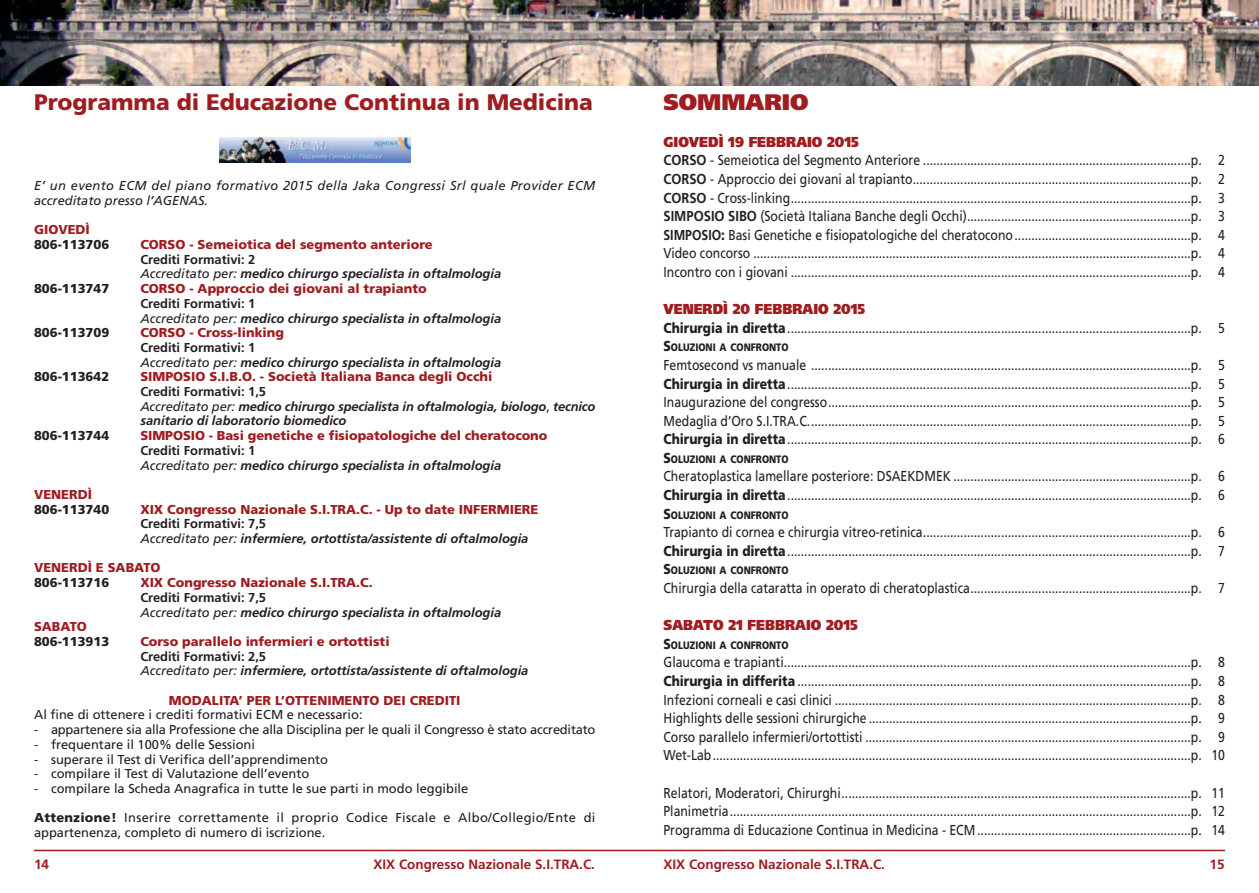
<style>
.page{position:relative;width:1259px;height:893px;background:#fff}
.page>*{position:absolute;margin:0;border:0;box-sizing:border-box;transform-origin:0 0}
.t1{font:900 22.5px "Frutiger";color:#9f1d20}
.t2{font:900 22.5px "Frutiger";color:#9f1d20}
.t3{font:14.4px/18.6px "Frutiger";color:#231f20;scale:.85 1}
.t4{font:900 14.4px "Frutiger";color:#9f1d20;scale:.9 1}
.t5{font:700 13.5px "Frutiger";color:#9f1d20}
.t6{font:italic 700 12.9px/14.7px "Frutiger";color:#231f20}
.t7{font:900 12.9px "Frutiger";color:#9f1d20}
.t8{font:12.9px "Frutiger";color:#231f20}
.t9{font:12.9px/14.7px "Frutiger";letter-spacing:.025em;color:#231f20}
.t10{font:italic 12.9px/14.7px "Frutiger";letter-spacing:.025em;color:#231f20}
.t11{font:900 12.9px "Frutiger";color:#231f20}
.t12{font:900 10.8px "Frutiger";color:#231f20;scale:.85 1}
.s1{font-style:normal}
.s2{font-weight:400}
.s3{font-weight:400;font-style:normal}
.s4{font-weight:900}
.s5{font-weight:900;color:#9f1d20}
.s6{font-weight:700}
.s7{font-size:14.4px}
</style>
<div class="page">
<img style="left:0;top:0;width:1259px;height:85px">
<hr style="left:34px;top:850px;width:1191px;height:1px;background:#9f1d20">
<img style="left:219px;top:138px;width:191px;height:25px">
<h1 class="t1" style="left:34px;top:93px;width:560px">Programma di Educazione Continua in Medicina</h1>
<p class="t10" style="left:34px;top:179px;width:563px">E’ un evento ECM del piano formativo 2015 della Jaka Congressi Srl quale Provider ECM accreditato presso l’AGENAS.</p>
<p class="t7" style="left:34px;top:225px;width:57px">GIOVEDÌ</p>
<p class="t11" style="left:34px;top:239px;width:77px">806-113706</p>
<p class="t7" style="left:140px;top:239px;width:294px">CORSO - Semeiotica del segmento anteriore</p>
<p class="t6" style="left:140px;top:253px;width:362px"><span class="s1">Crediti Formativi: 2<br></span><span class="s2">Accreditato per:</span> medico chirurgo specialista in oftalmologia</p>
<p class="t11" style="left:34px;top:283px;width:77px">806-113747</p>
<p class="t7" style="left:140px;top:283px;width:288px">CORSO - Approccio dei giovani al trapianto</p>
<p class="t6" style="left:140px;top:297px;width:362px"><span class="s1">Crediti Formativi: 1<br></span><span class="s2">Accreditato per:</span> medico chirurgo specialista in oftalmologia</p>
<p class="t11" style="left:34px;top:328px;width:77px">806-113709</p>
<p class="t7" style="left:140px;top:328px;width:145px">CORSO - Cross-linking</p>
<p class="t6" style="left:140px;top:341px;width:362px"><span class="s1">Crediti Formativi: 1<br></span><span class="s2">Accreditato per:</span> medico chirurgo specialista in oftalmologia</p>
<p class="t11" style="left:34px;top:372px;width:77px">806-113642</p>
<p class="t7" style="left:140px;top:372px;width:353px">SIMPOSIO S.I.B.O. - Società Italiana Banca degli Occhi</p>
<p class="t6" style="left:140px;top:385px;width:456px"><span class="s1">Crediti Formativi: 1,5<br></span><span class="s2">Accreditato per:</span> medico chirurgo specialista in oftalmologia, biologo<span class="s3">,</span> tecnico sanitario di laboratorio biomedico</p>
<p class="t11" style="left:34px;top:430px;width:77px">806-113744</p>
<p class="t7" style="left:140px;top:430px;width:408px">SIMPOSIO - Basi genetiche e fisiopatologiche del cheratocono</p>
<p class="t6" style="left:140px;top:444px;width:362px"><span class="s1">Crediti Formativi: 1<br></span><span class="s2">Accreditato per:</span> medico chirurgo specialista in oftalmologia</p>
<p class="t7" style="left:34px;top:489px;width:60px">VENERDÌ</p>
<p class="t11" style="left:34px;top:504px;width:77px">806-113740</p>
<p class="t7" style="left:140px;top:504px;width:399px">XIX Congresso Nazionale S.I.TRA.C. - Up to date INFERMIERE</p>
<p class="t6" style="left:140px;top:517px;width:390px"><span class="s1">Crediti Formativi: 7,5<br></span><span class="s2">Accreditato per:</span> infermiere, ortottista/assistente di oftalmologia</p>
<p class="t7" style="left:34px;top:563px;width:128px">VENERDÌ E SABATO</p>
<p class="t11" style="left:34px;top:577px;width:77px">806-113716</p>
<p class="t7" style="left:140px;top:577px;width:234px">XIX Congresso Nazionale S.I.TRA.C.</p>
<p class="t6" style="left:140px;top:591px;width:362px"><span class="s1">Crediti Formativi: 7,5<br></span><span class="s2">Accreditato per:</span> medico chirurgo specialista in oftalmologia</p>
<p class="t7" style="left:34px;top:622px;width:54px">SABATO</p>
<p class="t11" style="left:34px;top:636px;width:77px">806-113913</p>
<p class="t7" style="left:140px;top:636px;width:251px">Corso parallelo infermieri e ortottisti</p>
<p class="t6" style="left:140px;top:650px;width:390px"><span class="s1">Crediti Formativi: 2,5<br></span><span class="s2">Accreditato per:</span> infermiere, ortottista/assistente di oftalmologia</p>
<p class="t7" style="left:169px;top:695px;width:293px">MODALITA’ PER L’OTTENIMENTO DEI CREDITI</p>
<p class="t8" style="left:34px;top:710px;width:330px">Al fine di ottenere i crediti formativi ECM e necessario:</p>
<p class="t8" style="left:34px;top:724px;width:563px">- appartenere sia alla Professione che alla Disciplina per le quali il Congresso è stato accreditato</p>
<p class="t8" style="left:34px;top:739px;width:223px">- frequentare il 100% delle Sessioni</p>
<p class="t8" style="left:34px;top:754px;width:296px">- superare il Test di Verifica dell’apprendimento</p>
<p class="t8" style="left:34px;top:769px;width:277px">- compilare il Test di Valutazione dell’evento</p>
<p class="t8" style="left:34px;top:783px;width:436px">- compilare la Scheda Anagrafica in tutte le sue parti in modo leggibile</p>
<p class="t9" style="left:34px;top:811px;width:563px"><span class="s4">Attenzione!</span> Inserire correttamente il proprio Codice Fiscale e Albo/Collegio/Ente di appartenenza, completo di numero di iscrizione.</p>
<h1 class="t2" style="left:663px;top:93px;width:146px">SOMMARIO</h1>
<p class="t3" style="left:663px;top:134px;width:662px"><span class="s5">GIOVEDÌ 19 FEBBRAIO 2015<br></span><span class="s6">CORSO</span> - Semeiotica del Segmento Anteriore ...............................................................................p. 2<br><span class="s6">CORSO</span> - Approccio dei giovani al trapianto..................................................................................p. 2<br><span class="s6">CORSO</span> - Cross-linking......................................................................................................................p. 3<br><span class="s6">SIMPOSIO SIBO</span> (Società Italiana Banche degli Occhi)..................................................................p. 3<br><span class="s6">SIMPOSIO</span><span class="s4">:</span> Basi Genetiche e fisiopatologiche del cheratocono....................................................p. 4<br>Video concorso .................................................................................................................................p. 4<br>Incontro con i giovani ......................................................................................................................p. 4</p>
<p class="t3" style="left:663px;top:301px;width:662px"><span class="s5">VENERDÌ 20 FEBBRAIO 2015<br></span><span class="s4">Chirurgia in diretta</span>.......................................................................................................................p. 5</p>
<p class="t12" style="left:663px;top:343px;width:149px"><span class="s7">S</span>OLUZIONI A CONFRONTO</p>
<p class="t3" style="left:663px;top:357px;width:662px;text-align:justify">Femtosecond vs manuale ................................................................................................................p. 5<br><span class="s4">Chirurgia in diretta</span>.......................................................................................................................p. 5<br>Inaugurazione del congresso...........................................................................................................p. 5<br>Medaglia d’Oro S.I.TRA.C.................................................................................................................p. 5<br><span class="s4">Chirurgia in diretta</span>.......................................................................................................................p. 6</p>
<p class="t12" style="left:663px;top:455px;width:149px"><span class="s7">S</span>OLUZIONI A CONFRONTO</p>
<p class="t3" style="left:663px;top:468px;width:662px">Cheratoplastica lamellare posteriore: DSAEKDMEK ......................................................................p. 6<br><span class="s4">Chirurgia in diretta</span>.......................................................................................................................p. 6</p>
<p class="t12" style="left:663px;top:511px;width:149px"><span class="s7">S</span>OLUZIONI A CONFRONTO</p>
<p class="t3" style="left:663px;top:524px;width:662px">Trapianto di cornea e chirurgia vitreo-retinica...............................................................................p. 6<br><span class="s4">Chirurgia in diretta</span>.......................................................................................................................p. 7</p>
<p class="t12" style="left:663px;top:566px;width:149px"><span class="s7">S</span>OLUZIONI A CONFRONTO</p>
<p class="t3" style="left:663px;top:580px;width:662px">Chirurgia della cataratta in operato di cheratoplastica.................................................................p. 7</p>
<p class="t4" style="left:663px;top:619px;width:217px">SABATO 21 FEBBRAIO 2015</p>
<p class="t12" style="left:663px;top:641px;width:149px"><span class="s7">S</span>OLUZIONI A CONFRONTO</p>
<p class="t3" style="left:663px;top:654px;width:662px;text-align:justify">Glaucoma e trapianti........................................................................................................................p. 8<br><span class="s4">Chirurgia in differita</span> ....................................................................................................................p. 8<br>Infezioni corneali e casi clinici .........................................................................................................p. 8<br>Highlights delle sessioni chirurgiche ...............................................................................................p. 9<br>Corso parallelo infermieri/ortottisti ................................................................................................p. 9<br>Wet-Lab.............................................................................................................................................p. 10</p>
<p class="t3" style="left:663px;top:784px;width:662px;text-align:justify">Relatori, Moderatori, Chirurghi.......................................................................................................p. 11<br>Planimetria........................................................................................................................................p. 12<br>Programma di Educazione Continua in Medicina - ECM ...............................................................p. 14</p>
<p class="t5" style="left:34px;top:859px;width:16px">14</p>
<p class="t5" style="left:373px;top:859px;width:223px">XIX Congresso Nazionale S.I.TRA.C.</p>
<p class="t5" style="left:663px;top:859px;width:223px">XIX Congresso Nazionale S.I.TRA.C.</p>
<p class="t5" style="left:1209px;top:859px;width:16px">15</p>
</div>
